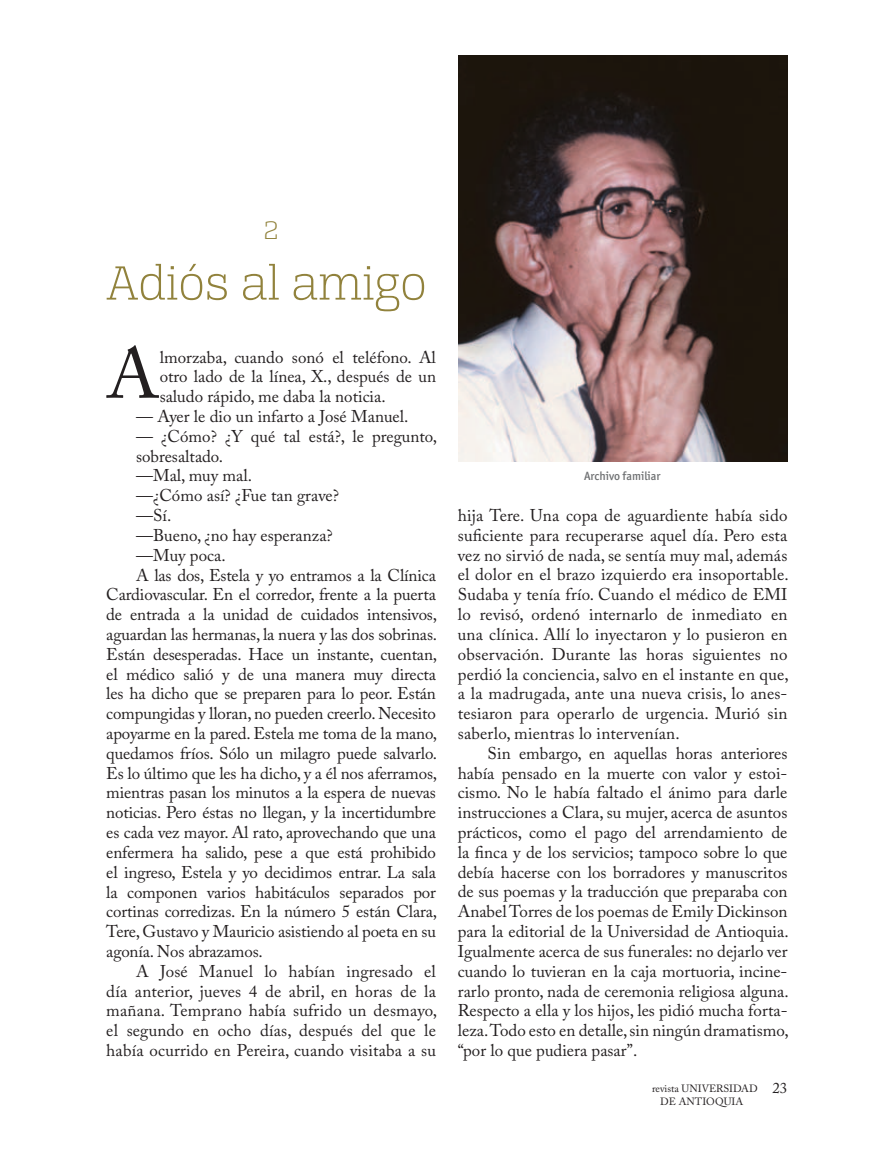
<style>
.page{position:relative;width:872px;height:1149px;background:#fff}
.page>*{position:absolute;margin:0;border:0;box-sizing:border-box;transform-origin:0 0}
.t1{font:70.65px "Adobe Caslon Pro";color:#231f20}
.t2{font:51px "Alianza Slab 200";color:#91823c}
.t3{font:27px "Alianza Slab 200";color:#91823c}
.t4{font:16.95px/19.8px "Adobe Caslon Pro";letter-spacing:-.01em;color:#231f20;text-align:justify}
.t5{font:16.95px "Adobe Caslon Pro";letter-spacing:.01em;color:#231f20}
.t6{font:15px "Adobe Caslon Pro";color:#231f20}
.t7{font:500 12px "Officina Sans ITC";color:#6d6f71}
.t8{font:10.5px/12.6px "Adobe Caslon Pro";color:#231f20;text-align:center}
</style>
<div class="page">
<img style="left:458px;top:56px;width:329px;height:405px">
<h3 class="t3" style="left:264px;top:214px;width:16px">2</h3>
<h2 class="t2" style="left:106px;top:254px;width:322px">Adiós al amigo</h2>
<h1 class="t1" style="left:106px;top:332px;width:54px">A</h1>
<p class="t4" style="left:160px;top:346px;width:278px">lmorzaba, cuando sonó el teléfono. Al otro lado de la línea, X., después de un saludo rápido, me daba la noticia.</p>
<p class="t4" style="left:136px;top:406px;width:274px">— Ayer le dio un infarto a José Manuel.</p>
<p class="t4" style="left:136px;top:426px;width:302px">— ¿Cómo? ¿Y qué tal está?, le pregunto,</p>
<p class="t4" style="left:136px;top:445px;width:89px">sobresaltado.</p>
<p class="t4" style="left:136px;top:465px;width:117px">—Mal, muy mal.</p>
<p class="t4" style="left:136px;top:485px;width:204px">—¿Cómo así? ¿Fue tan grave?</p>
<p class="t4" style="left:136px;top:505px;width:37px">—Sí.</p>
<p class="t4" style="left:136px;top:525px;width:198px">—Bueno, ¿no hay esperanza?</p>
<p class="t4" style="left:136px;top:544px;width:91px">—Muy poca.</p>
<p class="t4" style="left:136px;top:564px;width:301px">A las dos, Estela y yo entramos a la Clínica</p>
<p class="t4" style="left:106px;top:584px;width:331px">Cardiovascular. En el corredor, frente a la puerta</p>
<p class="t4" style="left:106px;top:604px;width:332px">de entrada a la unidad de cuidados intensivos,</p>
<p class="t4" style="left:106px;top:624px;width:332px">aguardan las hermanas, la nuera y las dos sobrinas.</p>
<p class="t4" style="left:106px;top:643px;width:332px">Están desesperadas. Hace un instante, cuentan,</p>
<p class="t4" style="left:106px;top:663px;width:331px">el médico salió y de una manera muy directa</p>
<p class="t4" style="left:106px;top:683px;width:331px">les ha dicho que se preparen para lo peor. Están</p>
<p class="t4" style="left:106px;top:703px;width:331px">compungidas y lloran, no pueden creerlo. Necesito</p>
<p class="t4" style="left:106px;top:723px;width:332px">apoyarme en la pared. Estela me toma de la mano,</p>
<p class="t4" style="left:106px;top:742px;width:332px">quedamos fríos. Sólo un milagro puede salvarlo.</p>
<p class="t4" style="left:106px;top:762px;width:332px">Es lo último que les ha dicho, y a él nos aferramos,</p>
<p class="t4" style="left:106px;top:782px;width:331px">mientras pasan los minutos a la espera de nuevas</p>
<p class="t4" style="left:106px;top:802px;width:331px">noticias. Pero éstas no llegan, y la incertidumbre</p>
<p class="t4" style="left:106px;top:822px;width:331px">es cada vez mayor. Al rato, aprovechando que una</p>
<p class="t4" style="left:106px;top:841px;width:331px">enfermera ha salido, pese a que está prohibido</p>
<p class="t4" style="left:106px;top:861px;width:331px">el ingreso, Estela y yo decidimos entrar. La sala</p>
<p class="t4" style="left:106px;top:881px;width:331px">la componen varios habitáculos separados por</p>
<p class="t4" style="left:106px;top:901px;width:332px">cortinas corredizas. En la número 5 están Clara,</p>
<p class="t4" style="left:106px;top:921px;width:331px">Tere, Gustavo y Mauricio asistiendo al poeta en su</p>
<p class="t4" style="left:106px;top:940px;width:158px">agonía. Nos abrazamos.</p>
<p class="t5" style="left:136px;top:960px;width:301px">A José Manuel lo habían ingresado el</p>
<p class="t5" style="left:106px;top:980px;width:331px">día anterior, jueves 4 de abril, en horas de la</p>
<p class="t5" style="left:106px;top:1000px;width:332px">mañana. Temprano había sufrido un desmayo,</p>
<p class="t5" style="left:106px;top:1020px;width:331px">el segundo en ocho días, después del que le</p>
<p class="t5" style="left:106px;top:1039px;width:331px">había ocurrido en Pereira, cuando visitaba a su</p>
<p class="t7" style="left:584px;top:469px;width:78px">Archivo familiar</p>
<p class="t4" style="left:458px;top:505px;width:332px">hija Tere. Una copa de aguardiente había sido suficiente para recuperarse aquel día. Pero esta vez no sirvió de nada, se sentía muy mal, además el dolor en el brazo izquierdo era insoportable.<br>Sudaba y tenía frío. Cuando el médico de EMI lo revisó, ordenó internarlo de inmediato en una clínica. Allí lo inyectaron y lo pusieron en observación. Durante las horas siguientes no perdió la conciencia, salvo en el instante en que, a la madrugada, ante una nueva crisis, lo anes&shy;tesiaron para operarlo de urgencia. Murió sin saberlo, mientras lo intervenían.</p>
<p class="t4" style="left:458px;top:742px;width:332px;text-indent:30px">Sin embargo, en aquellas horas anteriores había pensado en la muerte con valor y estoi&shy;cismo. No le había faltado el ánimo para darle instrucciones a Clara, su mujer, acerca de asuntos prácticos, como el pago del arrendamiento de la finca y de los servicios; tampoco sobre lo que debía hacerse con los borradores y manuscritos de sus poemas y la traducción que preparaba con Anabel Torres de los poemas de Emily Dickinson para la editorial de la Universidad de Antioquia.<br>Igualmente acerca de sus funerales: no dejarlo ver cuando lo tuvieran en la caja mortuoria, incine&shy;rarlo pronto, nada de ceremonia religiosa alguna.<br>Respecto a ella y los hijos, les pidió mucha forta&shy;leza. Todo esto en detalle, sin ningún dramatismo, “por lo que pudiera pasar”.</p>
<p class="t8" style="left:652px;top:1082px;width:107px">revista UNIVERSIDAD<br>DE ANTIOQUIA</p>
<p class="t6" style="left:772px;top:1078px;width:16px">23</p>
</div>
